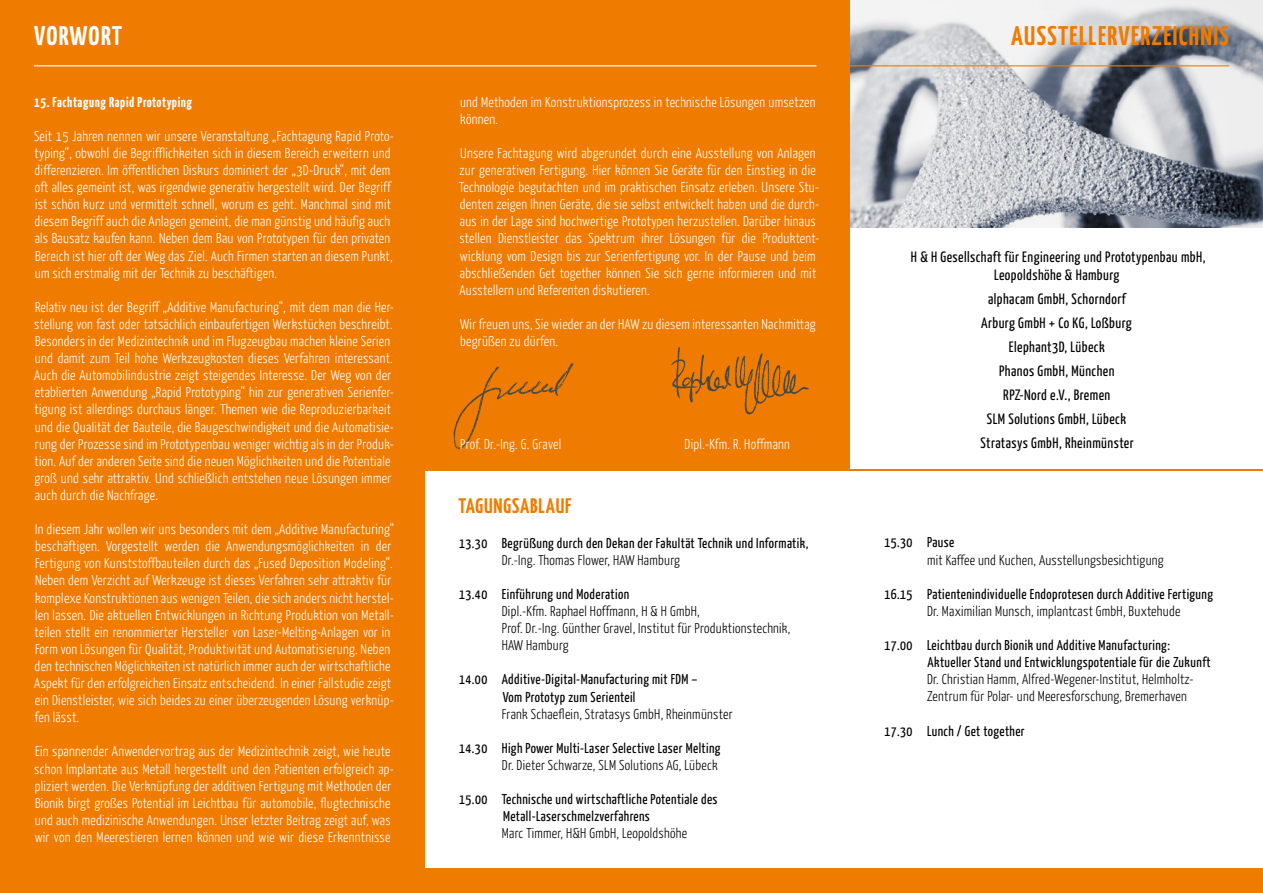
<style>
.page{position:relative;width:1263px;height:893px;background:#ef7c00}
.page>*{position:absolute;margin:0;border:0;box-sizing:border-box;transform-origin:0 0}
.t1{font:700 27px "Yanone Kaffeesatz";letter-spacing:.05em;color:#ef7c00}
.t2{font:700 27px "Yanone Kaffeesatz";letter-spacing:.035em;color:#fff}
.t3{font:700 21px "Yanone Kaffeesatz";letter-spacing:.04em;color:#ef7c00}
.t4{font:15px/24px "Yanone Kaffeesatz";letter-spacing:.03em;color:#000;text-align:center}
.t5{font:300 14.25px/17.1px "Yanone Kaffeesatz";letter-spacing:.02em;color:#fff}
.t6{font:14.25px/17.1px "Yanone Kaffeesatz";letter-spacing:.03em;color:#000}
.t7{font:300 14.25px/17.1px "Yanone Kaffeesatz";letter-spacing:.02em;color:#000}
.t8{font:700 14.25px "Yanone Kaffeesatz";letter-spacing:.04em;color:#fff}
</style>
<div class="page">
<div style="left:850px;top:227px;width:413px;height:242px;background:#fff"></div>
<div style="left:425px;top:471px;width:838px;height:396px;background:#fff"></div>
<hr style="left:34px;top:65px;width:782px;height:1px;background:#fff">
<img style="left:850px;top:0;width:413px;height:227px">
<hr style="left:846px;top:65px;width:383px;height:1px;background:#ef7c00">
<img style="left:671px;top:347px;width:138px;height:68px">
<img style="left:453px;top:363px;width:121px;height:86px">
<h1 class="t2" style="left:34px;top:19px;width:89px">VORWORT</h1>
<p class="t8" style="left:34px;top:93px;width:159px">15. Fachtagung Rapid Prototyping</p>
<p class="t5" style="left:34px;top:127px;width:361px">Seit 15 Jahren nennen wir unsere Veranstaltung „Fachtagung Rapid Proto&shy;typing“, obwohl die Begrifflichkeiten sich in diesem Bereich erweitern und differenzieren. Im öffentlichen Diskurs dominiert der „3D-Druck“, mit dem oft alles gemeint ist, was irgendwie generativ hergestellt wird. Der Begriff ist schön kurz und vermittelt schnell, worum es geht. Manchmal sind mit diesem Begriff auch die Anlagen gemeint, die man günstig und häufig auch als Bausatz kaufen kann. Neben dem Bau von Prototypen für den privaten Bereich ist hier oft der Weg das Ziel. Auch Firmen starten an diesem Punkt, um sich erstmalig mit der Technik zu beschäftigen.</p>
<p class="t5" style="left:34px;top:298px;width:361px">Relativ neu ist der Begriff „Additive Manufacturing“, mit dem man die Her&shy;stellung von fast oder tatsächlich einbaufertigen Werkstücken beschreibt.<br>Besonders in der Medizintechnik und im Flugzeugbau machen kleine Serien und damit zum Teil hohe Werkzeugkosten dieses Verfahren interessant.<br>Auch die Automobilindustrie zeigt steigendes Interesse. Der Weg von der etablierten Anwendung „Rapid Prototyping“ hin zur generativen Serienfer&shy;tigung ist allerdings durchaus länger. Themen wie die Reproduzierbarkeit und die Qualität der Bauteile, die Baugeschwindigkeit und die Automatisie&shy;rung der Prozesse sind im Prototypenbau weniger wichtig als in der Produk&shy;tion. Auf der anderen Seite sind die neuen Möglichkeiten und die Potentiale groß und sehr attraktiv. Und schließlich entstehen neue Lösungen immer auch durch die Nachfrage.</p>
<p class="t5" style="left:34px;top:520px;width:361px">In diesem Jahr wollen wir uns besonders mit dem „Additive Manufacturing“ beschäftigen. Vorgestellt werden die Anwendungsmöglichkeiten in der Fertigung von Kunststoffbauteilen durch das „Fused Deposition Modeling“.<br>Neben dem Verzicht auf Werkzeuge ist dieses Verfahren sehr attraktiv für komplexe Konstruktionen aus wenigen Teilen, die sich anders nicht herstel&shy;len lassen. Die aktuellen Entwicklungen in Richtung Produktion von Metall&shy;teilen stellt ein renommierter Hersteller von Laser-Melting-Anlagen vor in Form von Lösungen für Qualität, Produktivität und Automatisierung. Neben den technischen Möglichkeiten ist natürlich immer auch der wirtschaftliche Aspekt für den erfolgreichen Einsatz entscheidend. In einer Fallstudie zeigt ein Dienstleister, wie sich beides zu einer überzeugenden Lösung verknüp&shy;fen lässt.</p>
<p class="t5" style="left:34px;top:742px;width:361px">Ein spannender Anwendervortrag aus der Medizintechnik zeigt, wie heute schon Implantate aus Metall hergestellt und den Patienten erfolgreich ap&shy;pliziert werden. Die Verknüpfung der additiven Fertigung mit Methoden der Bionik birgt großes Potential im Leichtbau für automobile, flugtechnische und auch medizinische Anwendungen. Unser letzter Beitrag zeigt auf, was wir von den Meerestieren lernen können und wie wir diese Erkenntnisse</p>
<p class="t5" style="left:460px;top:93px;width:357px">und Methoden im Konstruktionsprozess in technische Lösungen umsetzen können.</p>
<p class="t5" style="left:459px;top:144px;width:361px">Unsere Fachtagung wird abgerundet durch eine Ausstellung von Anlagen zur generativen Fertigung. Hier können Sie Geräte für den Einstieg in die Technologie begutachten und im praktischen Einsatz erleben. Unsere Stu&shy;denten zeigen Ihnen Geräte, die sie selbst entwickelt haben und die durch&shy;aus in der Lage sind hochwertige Prototypen herzustellen. Darüber hinaus stellen Dienstleister das Spektrum ihrer Lösungen für die Produktent&shy;wicklung vom Design bis zur Serienfertigung vor. In der Pause und beim abschließenden Get together können Sie sich gerne informieren und mit Ausstellern und Referenten diskutieren.</p>
<p class="t5" style="left:460px;top:315px;width:357px">Wir freuen uns, Sie wieder an der HAW zu diesem interessanten Nachmittag begrüßen zu dürfen.</p>
<p class="t5" style="left:460px;top:435px;width:102px">Prof. Dr.-Ing. G. Gravel</p>
<p class="t5" style="left:685px;top:435px;width:107px">Dipl.-Kfm. R. Hoffmann</p>
<h2 class="t3" style="left:458px;top:493px;width:114px">TAGUNGSABLAUF</h2>
<p class="t6" style="left:459px;top:534px;width:351px">13.30 Begrüßung durch den Dekan der Fakultät Technik und Informatik,</p>
<p class="t7" style="left:502px;top:551px;width:180px">Dr.-Ing. Thomas Flower, HAW Hamburg</p>
<p class="t6" style="left:459px;top:585px;width:171px">13.40 Einführung und Moderation</p>
<p class="t7" style="left:502px;top:602px;width:290px">Dipl.-Kfm. Raphael Hoffmann, H &amp; H GmbH,<br>Prof. Dr.-Ing. Günther Gravel, Institut für Produktionstechnik,<br>HAW Hamburg</p>
<p class="t6" style="left:503px;top:670px;width:196px;text-indent:-44px">14.00 Additive-Digital-Manufacturing mit FDM –<br>Vom Prototyp zum Serienteil</p>
<p class="t7" style="left:502px;top:705px;width:232px">Frank Schaeflein, Stratasys GmbH, Rheinmünster</p>
<p class="t6" style="left:459px;top:739px;width:263px">14.30 High Power Multi-Laser Selective Laser Melting</p>
<p class="t7" style="left:502px;top:756px;width:217px">Dr. Dieter Schwarze, SLM Solutions AG, Lübeck</p>
<p class="t6" style="left:503px;top:790px;width:216px;text-indent:-44px">15.00 Technische und wirtschaftliche Potentiale des<br>Metall-Laserschmelzverfahrens</p>
<p class="t7" style="left:502px;top:824px;width:187px">Marc Timmer, H&amp;H GmbH, Leopoldshöhe</p>
<h1 class="t1" style="left:1011px;top:19px;width:219px">AUSSTELLERVERZEICHNIS</h1>
<p class="t4" style="left:911px;top:247px;width:296px;line-height:18px">H &amp; H Gesellschaft für Engineering und Prototypenbau mbH,<br>Leopoldshöhe &amp; Hamburg</p>
<p class="t4" style="left:980px;top:286px;width:155px">alphacam GmbH, Schorndorf<br>Arburg GmbH + Co KG, Loßburg<br>Elephant3D, Lübeck<br>Phanos GmbH, München<br>RPZ-Nord e.V., Bremen<br>SLM Solutions GmbH, Lübeck<br>Stratasys GmbH, Rheinmünster</p>
<p class="t6" style="left:884px;top:533px;width:71px">15.30 Pause</p>
<p class="t7" style="left:927px;top:551px;width:238px">mit Kaffee und Kuchen, Ausstellungsbesichtigung</p>
<p class="t6" style="left:884px;top:585px;width:330px">16.15 Patientenindividuelle Endoprotesen durch Additive Fertigung</p>
<p class="t7" style="left:927px;top:602px;width:255px">Dr. Maximilian Munsch, implantcast GmbH, Buxtehude</p>
<p class="t6" style="left:927px;top:636px;width:285px;text-indent:-43px">17.00 Leichtbau durch Bionik und Additive Manufacturing:<br>Aktueller Stand und Entwicklungspotentiale für die Zukunft</p>
<p class="t7" style="left:927px;top:670px;width:268px">Dr. Christian Hamm, Alfred-Wegener-Institut, Helmholtz-<br>Zentrum für Polar- und Meeresforschung, Bremerhaven</p>
<p class="t6" style="left:884px;top:722px;width:142px">17.30 Lunch / Get together</p>
</div>
